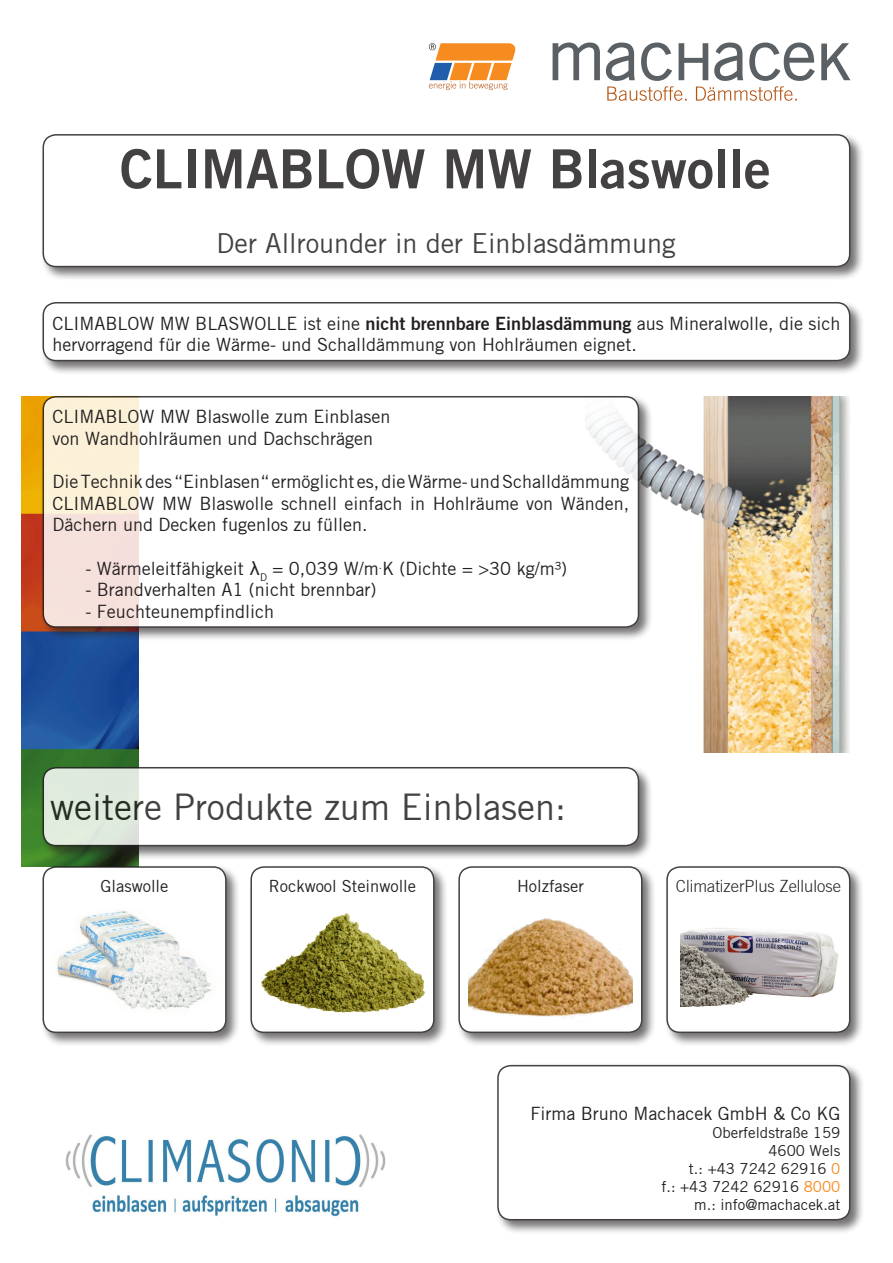
<style>
.page{position:relative;width:893px;height:1263px;background:#fff}
.page>*{position:absolute;margin:0;border:0;box-sizing:border-box;transform-origin:0 0}
.t1{font:54px "Trade Gothic Bold Two";color:#231f20}
.t2{font:36px "Trade Gothic";color:#231f20}
.t3{font:27px "Trade Gothic";color:#231f20}
.t4{font:18px/21.6px "Trade Gothic";color:#231f20;text-align:justify}
.t5{font:16.5px "Trade Gothic";color:#231f20}
.t6{font:300 16.5px "Trade Gothic";color:#231f20}
.t7{font:15px "Trade Gothic";color:#231f20}
.s1{font-family:"Trade Gothic Bold Two"}
.s2{font-family:"Verdana"}
.s3{color:#f68b1f}
</style>
<div class="page">
<img style="left:21px;top:397px;width:118px;height:469px">
<img style="left:653px;top:396px;width:197px;height:356px">
<svg style="left:553px;top:43px;width:297px;height:58px"></svg>
<svg style="left:429px;top:43px;width:87px;height:47px"></svg>
<div style="left:40px;top:132px;width:824px;height:149px;background:#231f20;opacity:.75"></div>
<div style="left:43px;top:135px;width:807px;height:132px;background:#fff;border-radius:13px"></div>
<div style="left:43px;top:134px;width:807px;height:133px;border:2px solid #231f20;border-radius:13px"></div>
<div style="left:40px;top:394px;width:613px;height:248px;background:#231f20;opacity:.75"></div>
<svg style="left:43px;top:397px;width:595px;height:230px"></svg>
<div style="left:43px;top:396px;width:596px;height:232px;border:2px solid #231f20;border-radius:13px"></div>
<div style="left:40px;top:300px;width:824px;height:75px;background:#231f20;opacity:.75"></div>
<div style="left:43px;top:303px;width:807px;height:58px;background:#fff;border-radius:13px"></div>
<div style="left:43px;top:302px;width:807px;height:59px;border:2px solid #231f20;border-radius:13px"></div>
<div style="left:40px;top:765px;width:613px;height:95px;background:#231f20;opacity:.75"></div>
<svg style="left:43px;top:768px;width:595px;height:78px"></svg>
<div style="left:43px;top:767px;width:596px;height:79px;border:2px solid #231f20;border-radius:13px"></div>
<div style="left:40px;top:864px;width:201px;height:183px;background:#231f20;opacity:.75"></div>
<div style="left:43px;top:867px;width:183px;height:165px;background:#fff;border-radius:13px"></div>
<div style="left:43px;top:866px;width:184px;height:167px;border:2px solid #231f20;border-radius:13px"></div>
<img style="left:57px;top:911px;width:154px;height:99px">
<div style="left:248px;top:864px;width:201px;height:183px;background:#231f20;opacity:.75"></div>
<div style="left:251px;top:867px;width:183px;height:165px;background:#fff;border-radius:13px"></div>
<div style="left:250px;top:866px;width:185px;height:167px;border:2px solid #231f20;border-radius:13px"></div>
<img style="left:261px;top:913px;width:163px;height:100px">
<div style="left:456px;top:864px;width:200px;height:183px;background:#231f20;opacity:.75"></div>
<div style="left:459px;top:867px;width:183px;height:165px;background:#fff;border-radius:13px"></div>
<div style="left:458px;top:866px;width:184px;height:167px;border:2px solid #231f20;border-radius:13px"></div>
<img style="left:468px;top:918px;width:164px;height:101px">
<div style="left:664px;top:864px;width:200px;height:183px;background:#231f20;opacity:.75"></div>
<div style="left:667px;top:867px;width:183px;height:165px;background:#fff;border-radius:13px"></div>
<div style="left:666px;top:866px;width:184px;height:167px;border:2px solid #231f20;border-radius:13px"></div>
<img style="left:680px;top:928px;width:159px;height:78px">
<img style="left:65px;top:1134px;width:321px;height:83px">
<div style="left:495px;top:1063px;width:369px;height:171px;background:#231f20;opacity:.75"></div>
<div style="left:498px;top:1066px;width:352px;height:154px;background:#fff;border-radius:13px"></div>
<div style="left:497px;top:1065px;width:353px;height:155px;border:2px solid #231f20;border-radius:13px"></div>
<h1 class="t1" style="left:120px;top:136px;width:652px">CLIMABLOW MW Blaswolle</h1>
<h3 class="t3" style="left:217px;top:227px;width:461px">Der Allrounder in der Einblasdämmung</h3>
<p class="t4" style="left:53px;top:312px;width:789px">CLIMABLOW MW BLASWOLLE ist eine <span class="s1">nicht brennbare Einblasdämmung</span> aus Mineralwolle, die sich hervorragend für die Wärme- und Schalldämmung von Hohlräumen eignet.</p>
<p class="t4" style="left:53px;top:406px;width:339px">CLIMABLOW MW Blaswolle zum Einblasen</p>
<p class="t4" style="left:53px;top:427px;width:322px">von Wandhohlräumen und Dachschrägen</p>
<p class="t4" style="left:53px;top:471px;width:578px">Die Technik des “Einblasen“ ermöglicht es, die Wärme- und Schalldämmung CLIMABLOW MW Blaswolle schnell einfach in Hohlräume von Wänden, Dächern und Decken fugenlos zu füllen.</p>
<p class="t4" style="left:85px;top:557px;width:483px">- Wärmeleitfähigkeit <span class="s2">λ</span><sub>D</sub> = 0,039 W/m<sup>.</sup>K (Dichte = &gt;30 kg/m³)</p>
<p class="t4" style="left:85px;top:579px;width:292px">- Brandverhalten A1 (nicht brennbar)</p>
<p class="t4" style="left:85px;top:600px;width:190px">- Feuchteunempfindlich</p>
<h2 class="t2" style="left:50px;top:786px;width:517px">weitere Produkte zum Einblasen:</h2>
<p class="t5" style="left:101px;top:876px;width:69px">Glaswolle</p>
<p class="t5" style="left:269px;top:876px;width:149px">Rockwool Steinwolle</p>
<p class="t5" style="left:517px;top:876px;width:68px">Holzfaser</p>
<p class="t6" style="left:676px;top:876px;width:166px">ClimatizerPlus Zellulose</p>
<p class="t4" style="left:530px;top:1103px;width:311px">Firma Bruno Machacek GmbH &amp; Co KG</p>
<p class="t7" style="left:712px;top:1124px;width:129px">Oberfeldstraße 159</p>
<p class="t7" style="left:768px;top:1142px;width:74px">4600 Wels</p>
<p class="t7" style="left:689px;top:1160px;width:153px">t.: +43 7242 62916 <span class="s3">0</span></p>
<p class="t7" style="left:661px;top:1178px;width:180px">f.: +43 7242 62916 <span class="s3">8000</span></p>
<p class="t7" style="left:694px;top:1196px;width:148px">m.: info@machacek.at</p>
</div>
